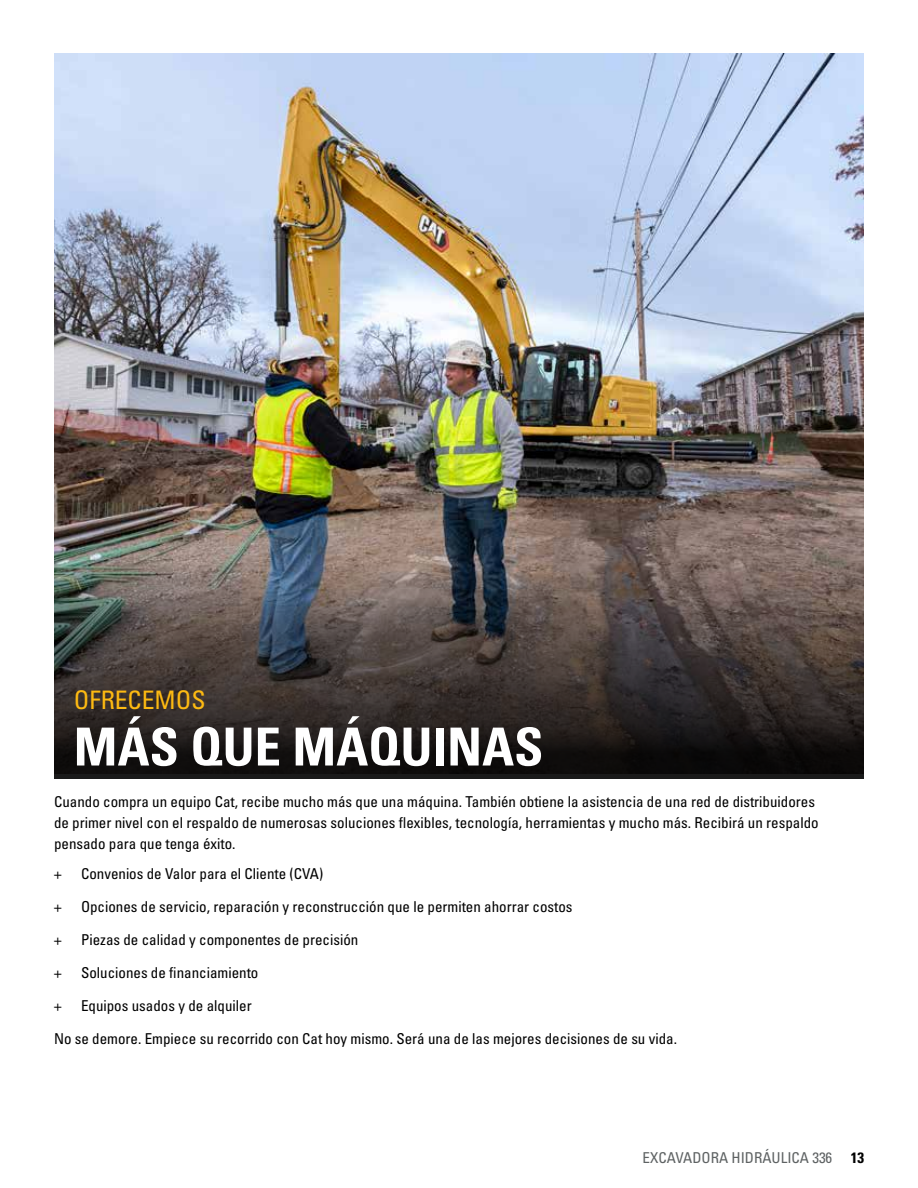
<style>
.page{position:relative;width:918px;height:1188px;background:#fff}
.page>*{position:absolute;margin:0;border:0;box-sizing:border-box;transform-origin:0 0}
.Headline_large_white{font:52.5px "Univers LTCYR 67 Bold Cond";color:#fff}
.Headline_small_yello{font:condensed 25.5px "Univers LTCYR 57";color:#fdba12}
.Body_copy{font:condensed 15px/21px "Univers LTCYR 57";color:#000}
.t1{font:condensed 15px "Univers LTCYR 57";color:#5e6263}
.s1{font-family:"Univers LTCYR 67 Bold Cond";font-stretch:normal;color:#000}
</style>
<div class="page">
<img style="left:54px;top:53px;width:810px;height:174px">
<img style="left:54px;top:227px;width:810px;height:551px">
<p class="Headline_small_yello" style="left:74px;top:683px;width:133px">OFRECEMOS</p>
<p class="Headline_large_white" style="left:74px;top:715px;width:471px">MÁS QUE MÁQUINAS</p>
<p class="Body_copy" style="left:54px;top:791px;width:766px">Cuando compra un equipo Cat, recibe mucho más que una máquina. También obtiene la asistencia de una red de distribuidores de primer nivel con el respaldo de numerosas soluciones flexibles, tecnología, herramientas y mucho más. Recibirá un respaldo pensado para que tenga éxito.</p>
<p class="Body_copy" style="left:54px;top:863px;width:9px">+</p>
<p class="Body_copy" style="left:81px;top:863px;width:244px">Convenios de Valor para el Cliente (CVA)</p>
<p class="Body_copy" style="left:54px;top:896px;width:9px">+</p>
<p class="Body_copy" style="left:81px;top:896px;width:493px">Opciones de servicio, reparación y reconstrucción que le permiten ahorrar costos</p>
<p class="Body_copy" style="left:54px;top:929px;width:9px">+</p>
<p class="Body_copy" style="left:81px;top:929px;width:279px">Piezas de calidad y componentes de precisión</p>
<p class="Body_copy" style="left:54px;top:962px;width:9px">+</p>
<p class="Body_copy" style="left:81px;top:962px;width:179px">Soluciones de financiamiento</p>
<p class="Body_copy" style="left:54px;top:995px;width:9px">+</p>
<p class="Body_copy" style="left:81px;top:995px;width:172px">Equipos usados y de alquiler</p>
<p class="Body_copy" style="left:54px;top:1028px;width:625px">No se demore. Empiece su recorrido con Cat hoy mismo. Será una de las mejores decisiones de su vida.</p>
<p class="t1" style="left:643px;top:1148px;width:223px">EXCAVADORA HIDRÁULICA 336 <span class="s1">13</span></p>
</div>
